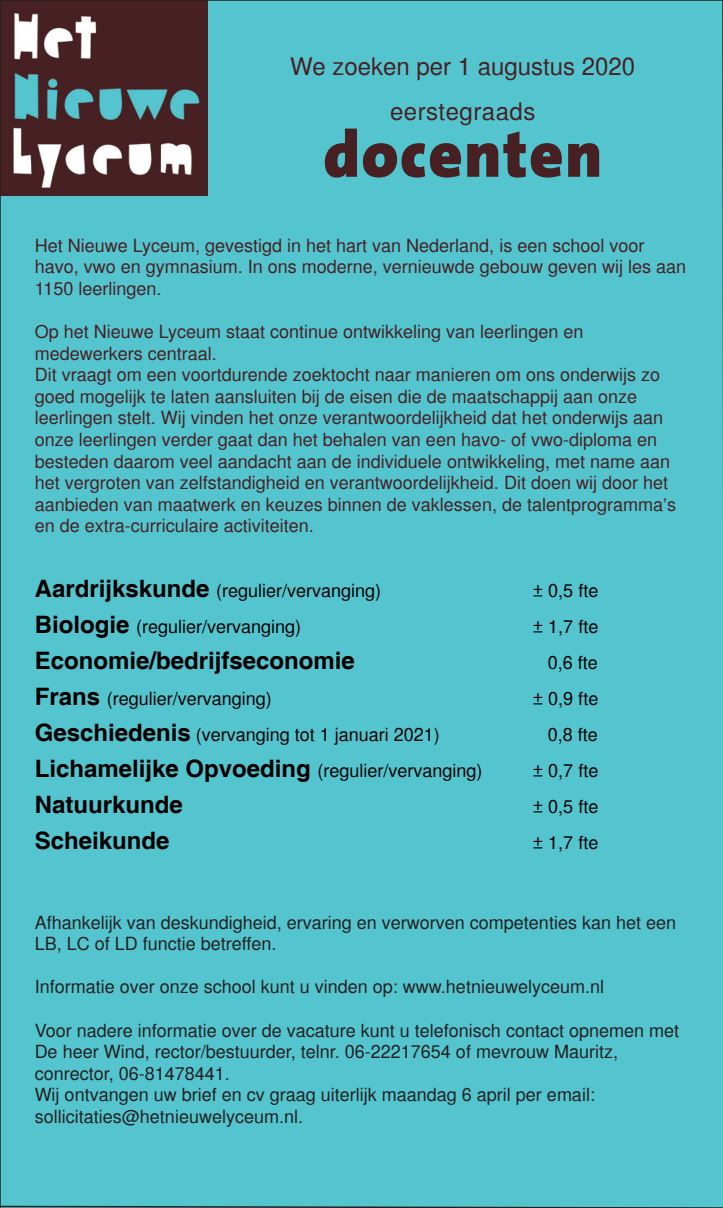
<style>
.page{position:relative;width:723px;height:1208px;background:#fff}
.page>*{position:absolute;margin:0;border:0;box-sizing:border-box;transform-origin:0 0}
.t1{font:900 66px "The Sans";letter-spacing:.02em;color:#462023}
.t2{font:700 24px "Helvetica";color:#000}
.t3{font:24px/45px "Helvetica";color:#462023;text-align:center}
.t4{font:18px/21.6px "Helvetica";color:#462023}
.t5{font:18px/21.6px "Helvetica";color:#231f20}
.t6{font:18px "Helvetica";color:#000}
.s1{font-weight:700;font-size:24px}
.s2{font-weight:400;font-size:18px}
</style>
<div class="page">
<div style="left:1px;top:0;width:722px;height:1208px;background:#54c5cf"></div>
<hr style="left:0;top:0;width:1px;height:1208px;background:#231f20">
<h2 class="t3" style="left:290px;top:44px;width:347px">We zoeken per 1 augustus 2020 eerstegraads</h2>
<h1 class="t1" style="left:323px;top:98px;width:281px">docenten</h1>
<p class="t4" style="left:35px;top:234px;width:653px">Het Nieuwe Lyceum, gevestigd in het hart van Nederland, is een school voor havo, vwo en gymnasium. In ons moderne, vernieuwde gebouw geven wij les aan<br>1150 leerlingen.</p>
<p class="t4" style="left:35px;top:321px;width:643px">Op het Nieuwe Lyceum staat continue ontwikkeling van leerlingen en medewerkers centraal.<br>Dit vraagt om een voortdurende zoektocht naar manieren om ons onderwijs zo goed mogelijk te laten aansluiten bij de eisen die de maatschappij aan onze leerlingen stelt. Wij vinden het onze verantwoordelijkheid dat het onderwijs aan onze leerlingen verder gaat dan het behalen van een havo- of vwo-diploma en besteden daarom veel aandacht aan de individuele ontwikkeling, met name aan het vergroten van zelfstandigheid en verantwoordelijkheid. Dit doen wij door het aanbieden van maatwerk en keuzes binnen de vaklessen, de talentprogramma’s en de extra-curriculaire activiteiten.</p>
<p class="t6" style="left:35px;top:580px;width:348px"><span class="s1">Aardrijkskunde</span> (regulier/vervanging)</p>
<p class="t6" style="left:533px;top:580px;width:67px">± 0,5 fte</p>
<p class="t6" style="left:35px;top:616px;width:268px"><span class="s1">Biologie</span> (regulier/vervanging)</p>
<p class="t6" style="left:533px;top:616px;width:67px">± 1,7 fte</p>
<h2 class="t2" style="left:35px;top:646px;width:322px">Economie/bedrijfseconomie</h2>
<p class="t6" style="left:548px;top:652px;width:52px">0,6 fte</p>
<p class="t6" style="left:35px;top:688px;width:239px"><span class="s1">Frans</span> (regulier/vervanging)</p>
<p class="t6" style="left:533px;top:688px;width:67px">± 0,9 fte</p>
<p class="t6" style="left:35px;top:724px;width:407px"><span class="s1">Geschiedenis</span> (vervanging tot 1 januari 2021)</p>
<p class="t6" style="left:548px;top:724px;width:52px">0,8 fte</p>
<h2 class="t2" style="left:35px;top:754px;width:449px">Lichamelijke Opvoeding <span class="s2">(regulier/vervanging)</span></h2>
<p class="t6" style="left:533px;top:760px;width:67px">± 0,7 fte</p>
<h2 class="t2" style="left:35px;top:790px;width:150px">Natuurkunde</h2>
<p class="t6" style="left:533px;top:796px;width:67px">± 0,5 fte</p>
<h2 class="t2" style="left:35px;top:826px;width:136px">Scheikunde</h2>
<p class="t6" style="left:533px;top:832px;width:67px">± 1,7 fte</p>
<p class="t5" style="left:35px;top:911px;width:643px">Afhankelijk van deskundigheid, ervaring en verworven competenties kan het een<br>LB, LC of LD functie betreffen.</p>
<p class="t5" style="left:35px;top:976px;width:571px">Informatie over onze school kunt u vinden op: www.hetnieuwelyceum.nl</p>
<p class="t5" style="left:35px;top:1019px;width:646px">Voor nadere informatie over de vacature kunt u telefonisch contact opnemen met De heer Wind, rector/bestuurder, telnr. 06-22217654 of mevrouw Mauritz, conrector, 06-81478441.<br>Wij ontvangen uw brief en cv graag uiterlijk maandag 6 april per email: sollicitaties@hetnieuwelyceum.nl.</p>
</div>
